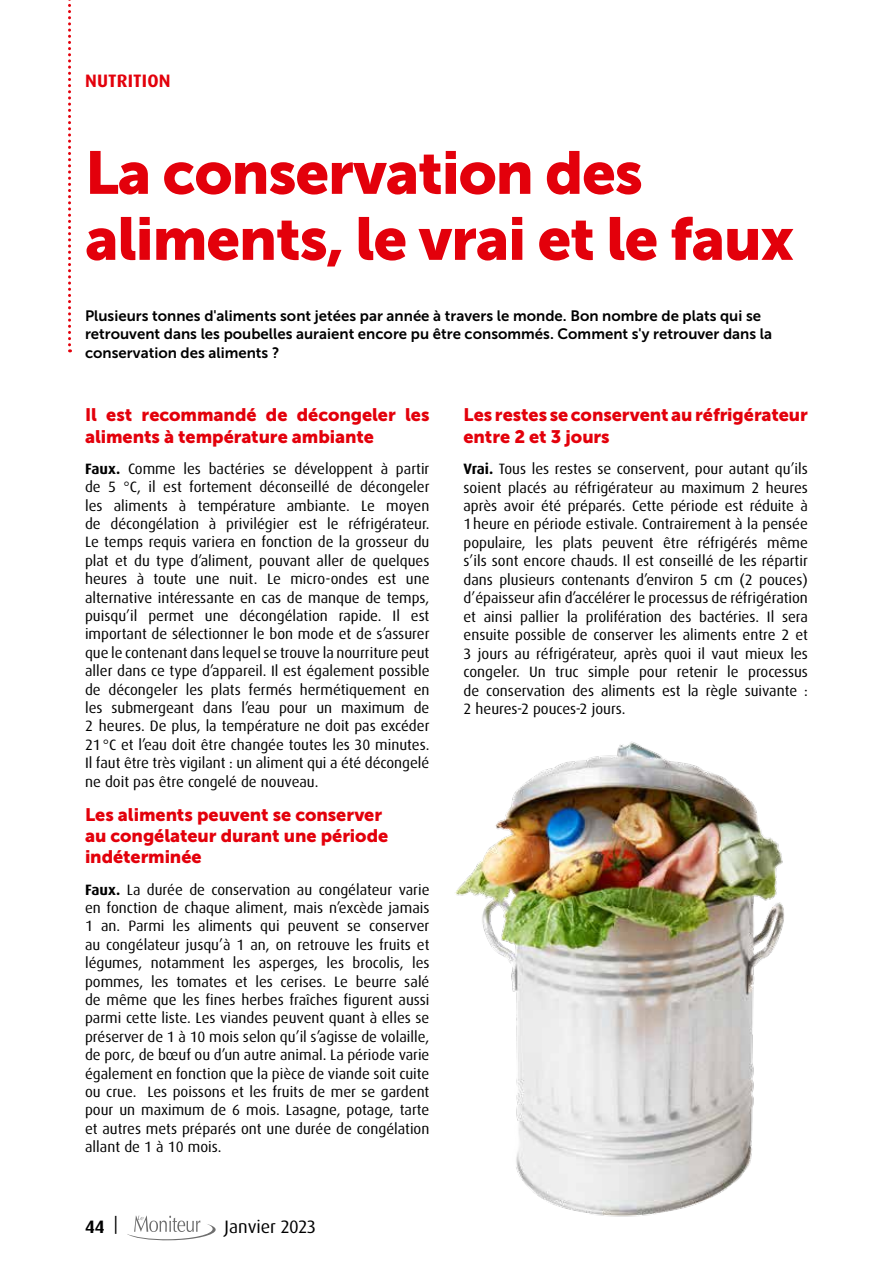
<style>
.page{position:relative;width:893px;height:1263px;background:#fff}
.page>*{position:absolute;margin:0;border:0;box-sizing:border-box;transform-origin:0 0}
.t1{font:60px/66px "Museo Sans 900";letter-spacing:-.02em;color:#e3000b}
.t2{font:18px/21.5px "Museo Sans 900";letter-spacing:-.005em;color:#e3000b}
.t3{font:18px "Dax Pro";color:#000}
.t4{font:700 18px "Dax Pro";letter-spacing:.01em;color:#e3000b}
.t5{font:700 18px "Dax Pro";color:#000}
.t6{font:15px/18.5px "Dax";color:#000;text-align:justify}
.t7{font:15px/18px "Museo Sans 700";color:#000}
.s1{font-weight:700}
</style>
<div class="page">
<svg style="left:127px;top:1215px;width:89px;height:26px"></svg>
<svg style="left:68px;top:0;width:3px;height:352px"></svg>
<img style="left:455px;top:741px;width:329px;height:476px">
<p class="t4" style="left:85px;top:69px;width:87px">NUTRITION</p>
<h1 class="t1" style="left:85px;top:140px;width:710px">La conservation des aliments, le vrai et le faux</h1>
<p class="t7" style="left:85px;top:307px;width:689px">Plusieurs tonnes d'aliments sont jetées par année à travers le monde. Bon nombre de plats qui se retrouvent dans les poubelles auraient encore pu être consommés. Comment s'y retrouver dans la conservation des aliments ?</p>
<p class="t2" style="left:85px;top:404px;width:346px">Il est recommandé de décongeler les aliments à température ambiante</p>
<p class="t6" style="left:85px;top:460px;width:346px"><span class="s1">Faux.</span> Comme les bactéries se développent à partir de 5 °C, il est fortement déconseillé de décongeler les aliments à température ambiante. Le moyen de décongélation à privilégier est le réfrigérateur.<br>Le temps requis variera en fonction de la grosseur du plat et du type d’aliment, pouvant aller de quelques heures à toute une nuit. Le micro-ondes est une alternative intéressante en cas de manque de temps, puisqu’il permet une décongélation rapide. Il est important de sélectionner le bon mode et de s’assurer que le contenant dans lequel se trouve la nourriture peut aller dans ce type d’appareil. Il est également possible de décongeler les plats fermés hermétiquement en les submergeant dans l’eau pour un maximum de 2 heures. De plus, la température ne doit pas excéder 21°C et l’eau doit être changée toutes les 30 minutes.<br>Il faut être très vigilant : un aliment qui a été décongelé ne doit pas être congelé de nouveau.</p>
<p class="t2" style="left:85px;top:803px;width:305px">Les aliments peuvent se conserver au congélateur durant une période indéterminée</p>
<p class="t6" style="left:85px;top:880px;width:346px"><span class="s1">Faux.</span> La durée de conservation au congélateur varie en fonction de chaque aliment, mais n’excède jamais 1 an. Parmi les aliments qui peuvent se conserver au congélateur jusqu’à 1 an, on retrouve les fruits et légumes, notamment les asperges, les brocolis, les pommes, les tomates et les cerises. Le beurre salé de même que les fines herbes fraîches figurent aussi parmi cette liste. Les viandes peuvent quant à elles se préserver de 1 à 10 mois selon qu’il s’agisse de volaille, de porc, de bœuf ou d’un autre animal. La période varie également en fonction que la pièce de viande soit cuite ou crue. Les poissons et les fruits de mer se gardent pour un maximum de 6 mois. Lasagne, potage, tarte et autres mets préparés ont une durée de congélation allant de 1 à 10 mois.</p>
<p class="t5" style="left:85px;top:1215px;width:34px">44 <sup>|</sup></p>
<p class="t3" style="left:225px;top:1215px;width:93px">Janvier 2023</p>
<p class="t2" style="left:463px;top:404px;width:346px">Les restes se conservent au réfrigérateur entre 2 et 3 jours</p>
<p class="t6" style="left:463px;top:460px;width:346px"><span class="s1">Vrai.</span> Tous les restes se conservent, pour autant qu’ils soient placés au réfrigérateur au maximum 2 heures après avoir été préparés. Cette période est réduite à 1heure en période estivale. Contrairement à la pensée populaire, les plats peuvent être réfrigérés même s’ils sont encore chauds. Il est conseillé de les répartir dans plusieurs contenants d’environ 5 cm (2 pouces) d’épaisseur afin d’accélérer le processus de réfrigération et ainsi pallier la prolifération des bactéries. Il sera ensuite possible de conserver les aliments entre 2 et 3 jours au réfrigérateur, après quoi il vaut mieux les congeler. Un truc simple pour retenir le processus de conservation des aliments est la règle suivante :<br>2 heures-2 pouces-2 jours.</p>
</div>
